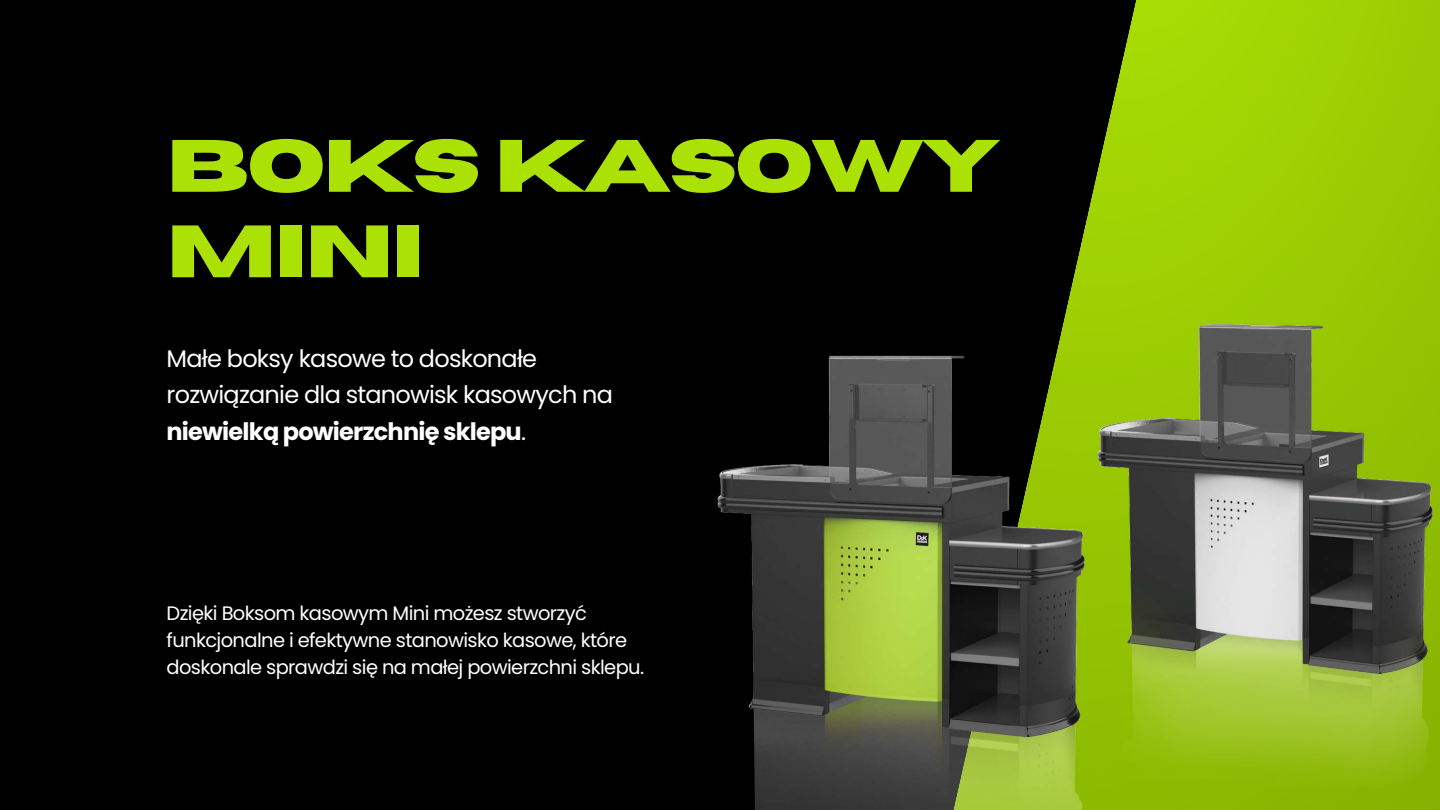
<style>
.page{position:relative;width:1440px;height:810px;background:#000}
.page>*{position:absolute;margin:0;border:0;box-sizing:border-box;transform-origin:0 0}
.t1{font:700 74px/85.5px "Horizon";letter-spacing:-.03em;color:#abe104}
.t2{font:24px/36.8px "Poppins";letter-spacing:-.03em;color:#fff}
.t3{font:19.5px/26.8px "Poppins";letter-spacing:-.03em;color:#fff}
.s1{font-weight:700}
</style>
<div class="page">
<svg style="left:1071px;top:0;width:369px;height:286px;background:#90be02"></svg>
<img style="left:1068px;top:286px;width:372px;height:524px">
<img style="left:717px;top:299px;width:468px;height:511px">
<h1 class="t1" style="left:167px;top:126px;width:836px">BOKS KASOWY<br>MINI</h1>
<p class="t2" style="left:167px;top:340px;width:448px">Małe boksy kasowe to doskonałe rozwiązanie dla stanowisk kasowych na <span class="s1">niewielką powierzchnię sklepu</span>.</p>
<p class="t3" style="left:167px;top:600px;width:479px">Dzięki Boksom kasowym Mini możesz stworzyć funkcjonalne i efektywne stanowisko kasowe, które doskonale sprawdzi się na małej powierzchni sklepu.</p>
</div>
